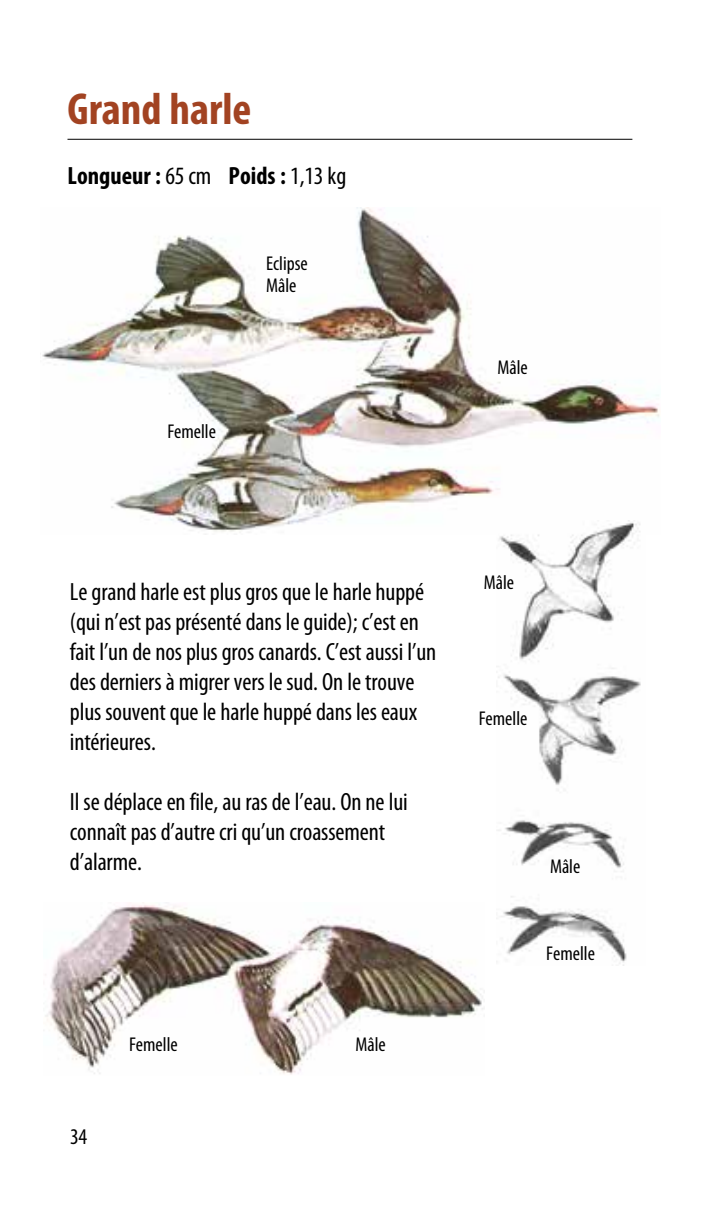
<style>
.page{position:relative;width:720px;height:1215px;background:#fff}
.page>*{position:absolute;margin:0;border:0;box-sizing:border-box;transform-origin:0 0}
.t1{font:700 condensed 45px "Myriad Pro";color:#a24322}
.t2{font:condensed 25px/30px "Myriad Pro";letter-spacing:-.005em;color:#000}
.t3{font:700 condensed 25px "Myriad Pro";color:#000}
.t4{font:condensed 22.5px "Myriad Pro";color:#000}
.t5{font:condensed 20px/22.5px "Myriad Pro";color:#000}
.s1{font-weight:400}
</style>
<div class="page">
<img style="left:42px;top:207px;width:618px;height:328px">
<img style="left:496px;top:520px;width:149px;height:446px">
<img style="left:45px;top:902px;width:440px;height:173px">
<hr style="left:68px;top:139px;width:564px;height:1px;background:#000">
<h1 class="t1" style="left:68px;top:84px;width:185px">Grand harle</h1>
<p class="t3" style="left:68px;top:162px;width:280px">Longueur : <span class="s1">65 cm</span> Poids : <span class="s1">1,13 kg</span></p>
<p class="t5" style="left:266px;top:252px;width:43px">Eclipse<br>Mâle</p>
<p class="t5" style="left:167px;top:421px;width:50px">Femelle</p>
<p class="t5" style="left:497px;top:357px;width:32px">Mâle</p>
<p class="t2" style="left:70px;top:577px;width:368px">Le grand harle est plus gros que le harle huppé (qui n’est pas présenté dans le guide); c’est en fait l’un de nos plus gros canards. C’est aussi l’un des derniers à migrer vers le sud. On le trouve plus souvent que le harle huppé dans les eaux intérieures.</p>
<p class="t2" style="left:70px;top:787px;width:339px">Il se déplace en file, au ras de l’eau. On ne lui connaît pas d’autre cri qu’un croassement d’alarme.</p>
<p class="t4" style="left:70px;top:1125px;width:19px">34</p>
<p class="t5" style="left:129px;top:1034px;width:50px">Femelle</p>
<p class="t5" style="left:355px;top:1034px;width:32px">Mâle</p>
<p class="t5" style="left:484px;top:571px;width:32px">Mâle</p>
<p class="t5" style="left:479px;top:708px;width:50px">Femelle</p>
<p class="t5" style="left:550px;top:856px;width:32px">Mâle</p>
<p class="t5" style="left:546px;top:942px;width:50px">Femelle</p>
</div>
